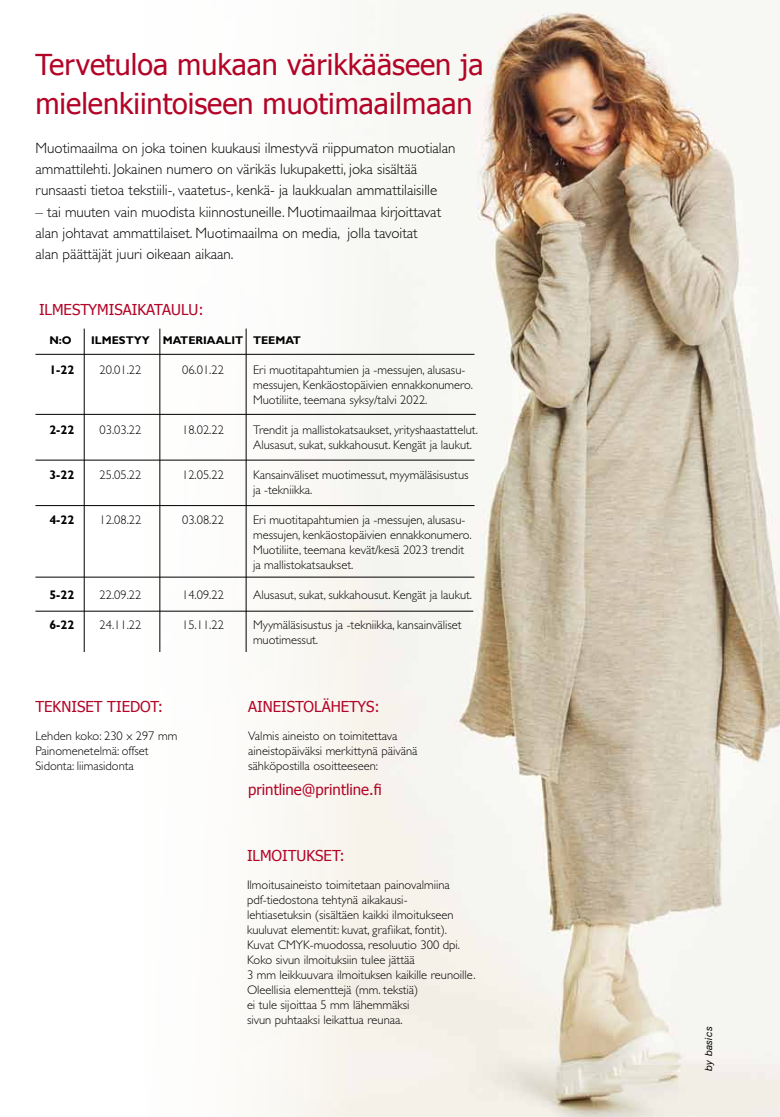
<style>
.page{position:relative;width:780px;height:1117px;background:#fff}
.page>*{position:absolute;margin:0;border:0;box-sizing:border-box;transform-origin:0 0}
.t1{font:28.75px/38.8px "Tahoma";color:#b30427}
.t2{font:300 15px/21.2px "Gill Sans";color:#000}
.t3{font:15px "Tahoma";color:#b30427}
.t4{font:300 12.5px/15px "Gill Sans";color:#000}
.t5{font:700 12.5px "Gill Sans";color:#000}
.t6{font:700 11.25px "Gill Sans";color:#000}
.t7{font:italic 10px "Helvetica Neue";letter-spacing:.025em;color:#000}
</style>
<div class="page">
<img style="left:145px;top:0;width:635px;height:1116px">
<hr style="left:246px;top:328px;width:1px;height:323px;background:#000">
<hr style="left:159px;top:328px;width:1px;height:323px;background:#000">
<hr style="left:35px;top:354px;width:439px;height:1px;background:#000">
<hr style="left:35px;top:414px;width:441px;height:1px;background:#000">
<hr style="left:35px;top:459px;width:439px;height:1px;background:#000">
<hr style="left:35px;top:505px;width:439px;height:1px;background:#000">
<hr style="left:35px;top:576px;width:439px;height:1px;background:#000">
<hr style="left:35px;top:610px;width:438px;height:1px;background:#000">
<hr style="left:84px;top:328px;width:1px;height:323px;background:#000">
<h1 class="t1" style="left:35px;top:44px;width:449px">Tervetuloa mukaan värikkääseen ja mielenkiintoiseen muotimaailmaan</h1>
<p class="t2" style="left:35px;top:137px;width:421px">Muotimaailma on joka toinen kuukausi ilmestyvä riippumaton muotialan ammattilehti. Jokainen numero on värikäs lukupaketti, joka sisältää runsaasti tietoa tekstiili-, vaatetus-, kenkä- ja laukkualan ammattilaisille</p>
<p class="t2" style="left:35px;top:201px;width:407px">– tai muuten vain muodista kiinnostuneille. Muotimaailmaa kirjoittavat alan johtavat ammattilaiset. Muotimaailma on media, jolla tavoitat alan päättäjät juuri oikeaan aikaan.</p>
<p class="t3" style="left:39px;top:300px;width:166px">ILMESTYMISAIKATAULU:</p>
<p class="t6" style="left:49px;top:333px;width:24px">N:O</p>
<p class="t6" style="left:91px;top:333px;width:139px">ILMESTYY MATE RIAALIT</p>
<p class="t6" style="left:253px;top:333px;width:49px">TEEMAT</p>
<p class="t5" style="left:49px;top:362px;width:26px">1-22</p>
<p class="t4" style="left:99px;top:362px;width:43px">20.01.22</p>
<p class="t4" style="left:182px;top:362px;width:43px">06.01.22</p>
<p class="t4" style="left:253px;top:362px;width:221px">Eri muotitapahtumien ja -messujen, alusasu&shy;messujen, Kenkäostopäivien ennakkonumero.<br>Muotiliite, teemana syksy/talvi 2022.</p>
<p class="t5" style="left:49px;top:422px;width:26px">2-22</p>
<p class="t4" style="left:99px;top:422px;width:43px">03.03.22</p>
<p class="t4" style="left:182px;top:422px;width:43px">18.02.22</p>
<p class="t4" style="left:253px;top:422px;width:226px">Trendit ja mallistokatsaukset, yrityshaastattelut.<br>Alusasut, sukat, sukkahousut. Kengät ja laukut.</p>
<p class="t5" style="left:49px;top:467px;width:26px">3-22</p>
<p class="t4" style="left:99px;top:467px;width:43px">25.05.22</p>
<p class="t4" style="left:182px;top:467px;width:43px">12.05.22</p>
<p class="t4" style="left:253px;top:467px;width:217px">Kansainväliset muotimessut, myymäläsisustus ja -tekniikka.</p>
<p class="t5" style="left:49px;top:512px;width:26px">4-22</p>
<p class="t4" style="left:99px;top:512px;width:43px">12.08.22</p>
<p class="t4" style="left:182px;top:512px;width:43px">03.08.22</p>
<p class="t4" style="left:253px;top:512px;width:220px">Eri muotitapahtumien ja -messujen, alusasu&shy;messujen, kenkäostopäivien ennakkonumero.<br>Muotiliite, teemana kevät/kesä 2023 trendit ja mallistokatsaukset.</p>
<p class="t5" style="left:49px;top:587px;width:26px">5-22</p>
<p class="t4" style="left:99px;top:587px;width:43px">22.09.22</p>
<p class="t4" style="left:182px;top:587px;width:43px">14.09.22</p>
<p class="t4" style="left:253px;top:587px;width:220px">Alusasut, sukat, sukkahousut. Kengät ja laukut.</p>
<p class="t5" style="left:49px;top:617px;width:26px">6-22</p>
<p class="t4" style="left:99px;top:617px;width:43px">24.11.22</p>
<p class="t4" style="left:182px;top:617px;width:43px">15.11.22</p>
<p class="t4" style="left:253px;top:617px;width:210px">Myymäläsisustus ja -tekniikka, kansainväliset muotimessut.</p>
<p class="t3" style="left:35px;top:697px;width:129px">TEKNISET TIEDOT:</p>
<p class="t4" style="left:35px;top:728px;width:143px">Lehden koko: 230 x 297 mm<br>Painomenetelmä: offset<br>Sidonta: liimasidonta</p>
<p class="t3" style="left:248px;top:697px;width:18px">Aineistol</p>
<p class="t3" style="left:322px;top:697px;width:29px">ähetys</p>
<p class="t3" style="left:374px;top:697px;width:7px">:</p>
<p class="t4" style="left:248px;top:728px;width:171px">Valmis aineisto on toimitettava aineistopäiväksi merkittynä päivänä sähköpostilla osoitteeseen:</p>
<p class="t3" style="left:248px;top:780px;width:135px">printline@printline.fi</p>
<p class="t3" style="left:247px;top:846px;width:99px">ILMOITUKSET:</p>
<p class="t4" style="left:247px;top:877px;width:230px">Ilmoitusaineisto toimitetaan painovalmiina pdf-tiedostona tehtynä aikakausi-<br>lehtiasetuksin (sisältäen kaikki ilmoitukseen kuuluvat elementit: kuvat, grafiikat, fontit).<br>Kuvat CMYK-muodossa, resoluutio 300 dpi.<br>Koko sivun ilmoituksiin tulee jättää<br>3 mm leikkuuvara ilmoituksen kaikille reunoille.<br>Oleellisia elementtejä (mm. tekstiä)<br>ei tule sijoittaa 5 mm lähemmäksi<br>sivun puhtaaksi leikattua reunaa.</p>
<p class="t7" style="left:702px;top:1070px;width:46px;rotate:-90deg">by basics</p>
</div>
